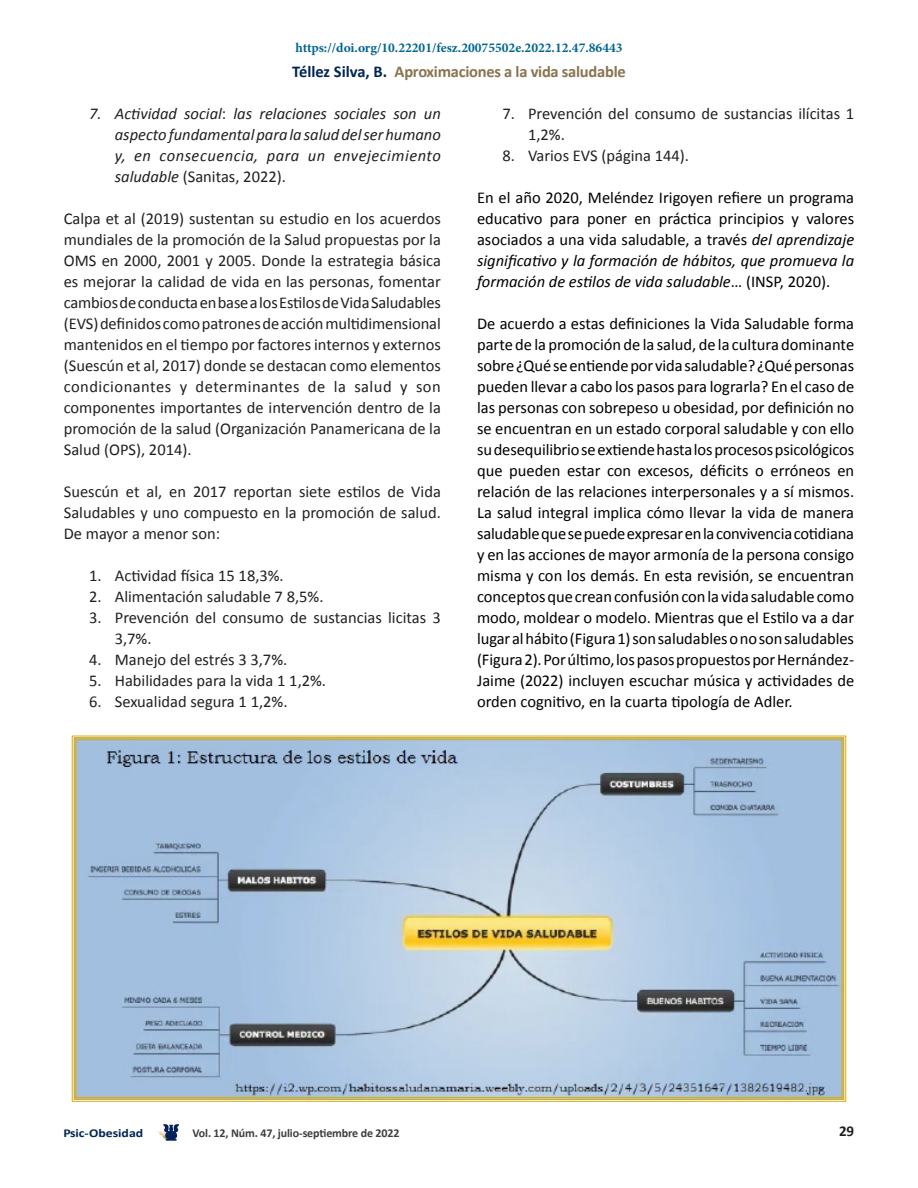
<style>
.page{position:relative;width:918px;height:1188px;background:#fff}
.page>*{position:absolute;margin:0;border:0;box-sizing:border-box;transform-origin:0 0}
.t1{font:16.5px/21px "Calibri";color:#000;text-align:justify}
.t2{font:16.5px/21px "Calibri";color:#231f20;text-align:justify}
.t3{font:italic 16.5px/21px "Calibri";letter-spacing:.03em;color:#231f20;text-align:justify}
.t4{font:700 16.5px "Calibri";letter-spacing:-.015em;color:#897450}
.t5{font:700 15px "Calibri";color:#231f20}
.t6{font:700 13.5px "Minion Pro";color:#006592}
.t7{font:700 12px "Calibri";letter-spacing:-.01em;color:#3e3e3f}
.t8{font:700 12px "Calibri";color:#002553;scale:1.15 1}
.s1{color:#002553}
.s2{font-style:normal}
.s3{font-style:italic}
</style>
<div class="page">
<svg style="left:156px;top:1124px;width:24px;height:17px"></svg>
<svg style="left:71px;top:735px;width:776px;height:367px;background:#aabfd1"></svg>
<p class="t6" style="left:295px;top:39px;width:329px">https://doi.org/10.22201/fesz.20075502e.2022.12.47.86443</p>
<p class="t4" style="left:292px;top:60px;width:335px"><span class="s1">Téllez Silva, B.</span> Aproximaciones a la vida saludable</p>
<p class="t3" style="left:115px;top:102px;width:328px;text-indent:-26px">7. Actividad social<span class="s2">:</span> las relaciones sociales son un aspecto fundamental para la salud del ser humano y, en consecuencia, para un envejecimiento saludable <span class="s2">(Sanitas, 2022).</span></p>
<p class="t2" style="left:64px;top:207px;width:379px">Calpa et al (2019) sustentan su estudio en los acuerdos mundiales de la promoción de la Salud propuestas por la OMS en 2000, 2001 y 2005. Donde la estrategia básica es mejorar la calidad de vida en las personas, fomentar cambios de conducta en base a los Estilos de Vida Saludables (EVS) definidos como patrones de acción multidimensional mantenidos en el tiempo por factores internos y externos (Suescún et al, 2017) donde se destacan como elementos condicionantes y determinantes de la salud y son componentes importantes de intervención dentro de la promoción de la salud (Organización Panamericana de la Salud (OPS), 2014).</p>
<p class="t2" style="left:64px;top:480px;width:379px">Suescún et al, en 2017 reportan siete estilos de Vida Saludables y uno compuesto en la promoción de salud.<br>De mayor a menor son:</p>
<p class="t2" style="left:89px;top:564px;width:196px">1. Actividad física 15 18,3%.</p>
<p class="t2" style="left:89px;top:585px;width:236px">2. Alimentación saludable 7 8,5%.</p>
<p class="t2" style="left:115px;top:606px;width:328px;text-indent:-26px">3. Prevención del consumo de sustancias licitas 3<br>3,7%.</p>
<p class="t2" style="left:89px;top:648px;width:200px">4. Manejo del estrés 3 3,7%.</p>
<p class="t2" style="left:89px;top:669px;width:238px">5. Habilidades para la vida 1 1,2%.</p>
<p class="t2" style="left:89px;top:690px;width:200px">6. Sexualidad segura 1 1,2%.</p>
<p class="t2" style="left:528px;top:102px;width:328px;text-indent:-26px">7. Prevención del consumo de sustancias ilícitas 1<br>1,2%.</p>
<p class="t2" style="left:503px;top:144px;width:188px">8. Varios EVS (página 144).</p>
<p class="t1" style="left:477px;top:186px;width:379px">En el año 2020, Meléndez Irigoyen refiere un programa educativo para poner en práctica principios y valores asociados a una vida saludable, a través <span class="s3">del aprendizaje significativo y la formación de hábitos, que promueva la formación de estilos de vida saludable</span>… (INSP, 2020).</p>
<p class="t1" style="left:477px;top:312px;width:379px">De acuerdo a estas definiciones la Vida Saludable forma parte de la promoción de la salud, de la cultura dominante sobre ¿Qué se entiende por vida saludable? ¿Qué personas pueden llevar a cabo los pasos para lograrla? En el caso de las personas con sobrepeso u obesidad, por definición no se encuentran en un estado corporal saludable y con ello su desequilibrio se extiende hasta los procesos psicológicos que pueden estar con excesos, déficits o erróneos en relación de las relaciones interpersonales y a sí mismos.<br>La salud integral implica cómo llevar la vida de manera saludable que se puede expresar en la convivencia cotidiana y en las acciones de mayor armonía de la persona consigo misma y con los demás. En esta revisión, se encuentran conceptos que crean confusión con la vida saludable como modo, moldear o modelo. Mientras que el Estilo va a dar lugar al hábito (Figura 1) son saludables o no son saludables (Figura 2). Por último, los pasos propuestos por Hernández-Jaime (2022) incluyen escuchar música y actividades de orden cognitivo, en la cuarta tipología de Adler.</p>
<p class="t8" style="left:64px;top:1125px;width:71px">Psic-Obesidad</p>
<p class="t7" style="left:192px;top:1125px;width:208px">Vol. 12, Núm. 47, julio-septiembre de 2022</p>
<p class="t5" style="left:839px;top:1120px;width:17px">29</p>
</div>
